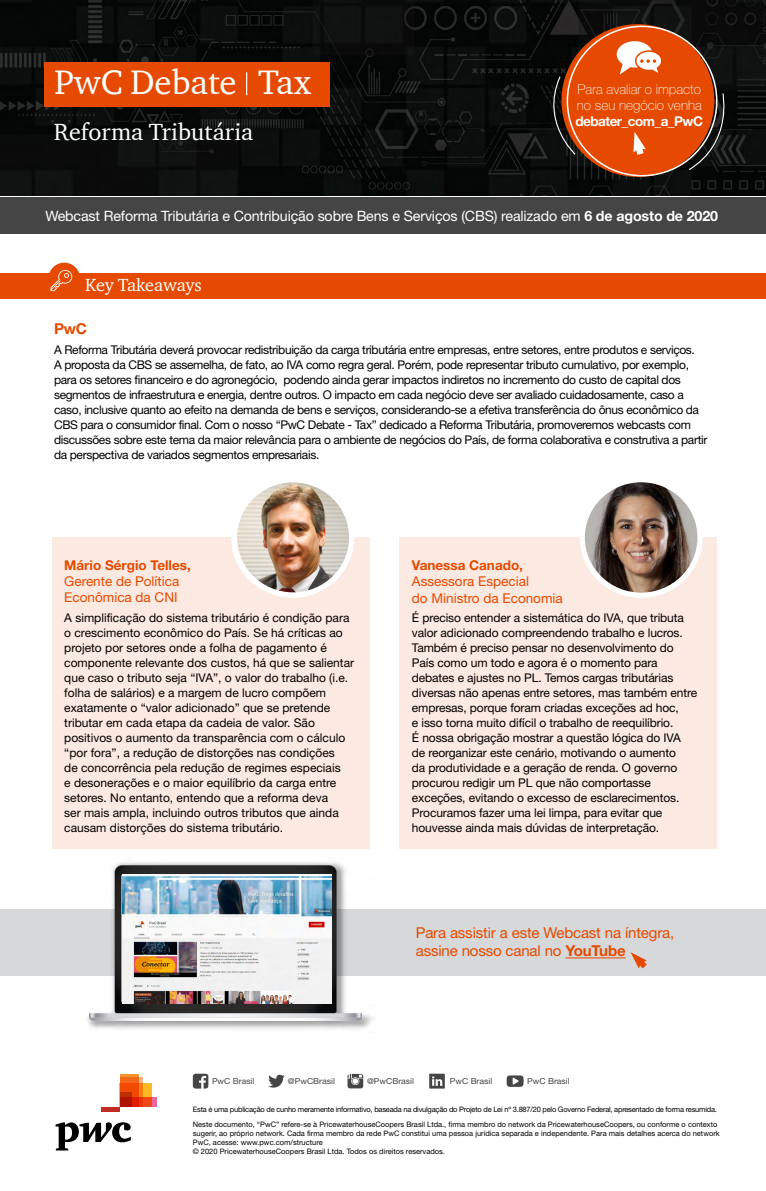
<style>
.page{position:relative;width:766px;height:1191px;background:#fff}
.page>*{position:absolute;margin:0;border:0;box-sizing:border-box;transform-origin:0 0}
.t1{font:34.8px "ITC Charter Com";color:#fff}
.t2{font:24px "ITC Charter Com";color:#fff}
.t3{font:18px "ITC Charter Com";letter-spacing:-.005em;color:#fff}
.t4{font:15px/18px "Helvetica Neue";letter-spacing:-.01em;color:#e54a00}
.t5{font:700 15px "Helvetica Neue";color:#e54a00}
.t6{font:14.25px "Helvetica Neue";letter-spacing:-.01em;color:#fff}
.t7{font:13.5px/16.2px "Helvetica Neue";color:#e54a00}
.t8{font:100 13.5px/16.2px "Helvetica Neue";color:#fff}
.t9{font:700 13.5px "Helvetica Neue";color:#e54a00}
.t10{font:700 13.5px "Helvetica Neue";letter-spacing:-.04em;color:#fff}
.t11{font:12px/15px "Helvetica Neue";letter-spacing:-.01em;color:#000}
.t12{font:12px/15px "Helvetica Neue";letter-spacing:-.03em;color:#000}
.t13{font:8.25px "Helvetica Neue";color:#454545;scale:1.05 1}
.t14{font:7.5px/14.7px "Helvetica Neue";letter-spacing:-.025em;color:#000}
.t15{font:7.5px/9px "Helvetica Neue";color:#000}
.s1{font-weight:700}
</style>
<div class="page">
<div style="left:0;top:909px;width:765px;height:66px;background:#d1d3d4"></div>
<div style="left:0;top:197px;width:765px;height:37px;background:#454545"></div>
<div style="left:0;top:273px;width:765px;height:25px;background:#e54a00"></div>
<svg style="left:56px;top:1122px;width:75px;height:28px"></svg>
<div style="left:120px;top:1097px;width:37px;height:9px;background:#f0649d"></div>
<div style="left:120px;top:1077px;width:22px;height:29px;background:#fab383"></div>
<svg style="left:120px;top:1074px;width:19px;height:9px"></svg>
<svg style="left:120px;top:1083px;width:32px;height:23px"></svg>
<svg style="left:120px;top:1092px;width:12px;height:14px"></svg>
<div style="left:101px;top:1106px;width:19px;height:5px;background:#c22c25"></div>
<img style="left:0;top:0;width:765px;height:195px">
<div style="left:45px;top:62px;width:285px;height:45px;background:#e54a00"></div>
<svg style="left:246px;top:72px;width:1px;height:23px"></svg>
<svg style="left:429px;top:1073px;width:15px;height:15px"></svg>
<svg style="left:268px;top:1074px;width:16px;height:13px"></svg>
<svg style="left:506px;top:1075px;width:17px;height:11px"></svg>
<svg style="left:193px;top:1073px;width:15px;height:15px"></svg>
<svg style="left:347px;top:1073px;width:16px;height:15px"></svg>
<div style="left:48px;top:263px;width:32px;height:31px;background:#e54a00;border-radius:50%"></div>
<svg style="left:51px;top:270px;width:21px;height:21px"></svg>
<img style="left:82px;top:862px;width:294px;height:167px">
<img style="left:90px;top:865px;width:272px;height:155px">
<img style="left:122px;top:874px;width:209px;height:129px">
<hr style="left:565px;top:957px;width:60px;height:1px;background:#e54a00">
<div style="left:52px;top:537px;width:318px;height:312px;background:#fce9e1"></div>
<div style="left:399px;top:537px;width:318px;height:312px;background:#fce9e1"></div>
<svg style="left:630px;top:952px;width:16px;height:16px"></svg>
<div style="left:231px;top:477px;width:123px;height:121px;border:10px solid #fff;border-radius:50%"></div>
<img style="left:237px;top:482px;width:112px;height:110px">
<img style="left:590px;top:488px;width:107px;height:104px">
<div style="left:579px;top:477px;width:123px;height:121px;border:10px solid #fff;border-radius:50%"></div>
<svg style="left:709px;top:92px;width:23px;height:79px;background:#322822"></svg>
<svg style="left:540px;top:75px;width:29px;height:80px;background:#302016"></svg>
<svg style="left:569px;top:26px;width:140px;height:148px;background:#c95016"></svg>
<h1 class="t1" style="left:54px;top:61px;width:258px">PwC Debate Tax</h1>
<h2 class="t2" style="left:54px;top:117px;width:201px">Reforma Tributária</h2>
<p class="t8" style="left:576px;top:81px;width:126px">Para avaliar o impacto no seu negócio venha</p>
<p class="t10" style="left:575px;top:113px;width:129px">debater_com_a_PwC</p>
<p class="t6" style="left:45px;top:208px;width:674px">Webcast Reforma Tributária e Contribuição sobre Bens e Serviços (CBS) realizado em <span class="s1">6 de agosto de 2020</span></p>
<h3 class="t3" style="left:85px;top:274px;width:118px">Key Takeaways</h3>
<p class="t5" style="left:54px;top:320px;width:35px">PwC</p>
<p class="t12" style="left:54px;top:342px;width:654px">A Reforma Tributária deverá provocar redistribuição da carga tributária entre empresas, entre setores, entre produtos e serviços.<br>A proposta da CBS se assemelha, de fato, ao IVA como regra geral. Porém, pode representar tributo cumulativo, por exemplo, para os setores financeiro e do agronegócio, podendo ainda gerar impactos indiretos no incremento do custo de capital dos segmentos de infraestrutura e energia, dentre outros. O impacto em cada negócio deve ser avaliado cuidadosamente, caso a caso, inclusive quanto ao efeito na demanda de bens e serviços, considerando-se a efetiva transferência do ônus econômico da CBS para o consumidor final. Com o nosso “PwC Debate - Tax” dedicado a Reforma Tributária, promoveremos webcasts com discussões sobre este tema da maior relevância para o ambiente de negócios do País, de forma colaborativa e construtiva a partir da perspectiva de variados segmentos empresariais.</p>
<p class="t9" style="left:64px;top:557px;width:128px">Mário Sérgio Telles,</p>
<p class="t7" style="left:64px;top:573px;width:117px">Gerente de Política<br>Econômica da CNI</p>
<p class="t11" style="left:64px;top:610px;width:291px">A simplificação do sistema tributário é condição para o crescimento econômico do País. Se há críticas ao projeto por setores onde a folha de pagamento é componente relevante dos custos, há que se salientar que caso o tributo seja “IVA”, o valor do trabalho (i.e. folha de salários) e a margem de lucro compõem exatamente o “valor adicionado” que se pretende tributar em cada etapa da cadeia de valor. São positivos o aumento da transparência com o cálculo “por fora”, a redução de distorções nas condições<br>de concorrência pela redução de regimes especiais<br>e desonerações e o maior equilíbrio da carga entre setores. No entanto, entendo que a reforma deva<br>ser mais ampla, incluindo outros tributos que ainda causam distorções do sistema tributário.</p>
<p class="t9" style="left:412px;top:557px;width:113px">Vanessa Canado,</p>
<p class="t7" style="left:412px;top:573px;width:152px">Assessora Especial<br>do Ministro da Economia</p>
<p class="t11" style="left:412px;top:610px;width:286px">É preciso entender a sistemática do IVA, que tributa valor adicionado compreendendo trabalho e lucros.<br>Também é preciso pensar no desenvolvimento do País como um todo e agora é o momento para debates e ajustes no PL. Temos cargas tributárias diversas não apenas entre setores, mas também entre empresas, porque foram criadas exceções ad hoc,<br>e isso torna muito difícil o trabalho de reequilíbrio.<br>É nossa obrigação mostrar a questão lógica do IVA de reorganizar este cenário, motivando o aumento<br>da produtividade e a geração de renda. O governo procurou redigir um PL que não comportasse exceções, evitando o excesso de esclarecimentos.<br>Procuramos fazer uma lei limpa, para evitar que houvesse ainda mais dúvidas de interpretação.</p>
<p class="t4" style="left:415px;top:924px;width:260px">Para assistir a este Webcast na íntegra, assine nosso canal no <span class="s1">YouTube</span></p>
<p class="t13" style="left:212px;top:1076px;width:42px">PwC Brasil</p>
<p class="t13" style="left:288px;top:1076px;width:46px">@PwCBrasil</p>
<p class="t13" style="left:367px;top:1076px;width:46px">@PwCBrasil</p>
<p class="t13" style="left:449px;top:1076px;width:42px">PwC Brasil</p>
<p class="t13" style="left:527px;top:1076px;width:42px">PwC Brasil</p>
<p class="t14" style="left:193px;top:1102px;width:526px">Esta é uma publicação de cunho meramente informativo, baseada na divulgação do Projeto de Lei nº 3.887/20 pelo Governo Federal, apresentado de forma resumida.<br>Neste documento, “PwC” refere-se à PricewaterhouseCoopers Brasil Ltda., firma membro do network da PricewaterhouseCoopers, ou conforme o contexto</p>
<p class="t15" style="left:193px;top:1128px;width:528px">sugerir, ao próprio network. Cada firma membro da rede PwC constitui uma pessoa jurídica separada e independente. Para mais detalhes acerca do network<br>PwC, acesse: www.pwc.com/structure<br>© 2020 PricewaterhouseCoopers Brasil Ltda. Todos os direitos reservados.</p>
</div>
